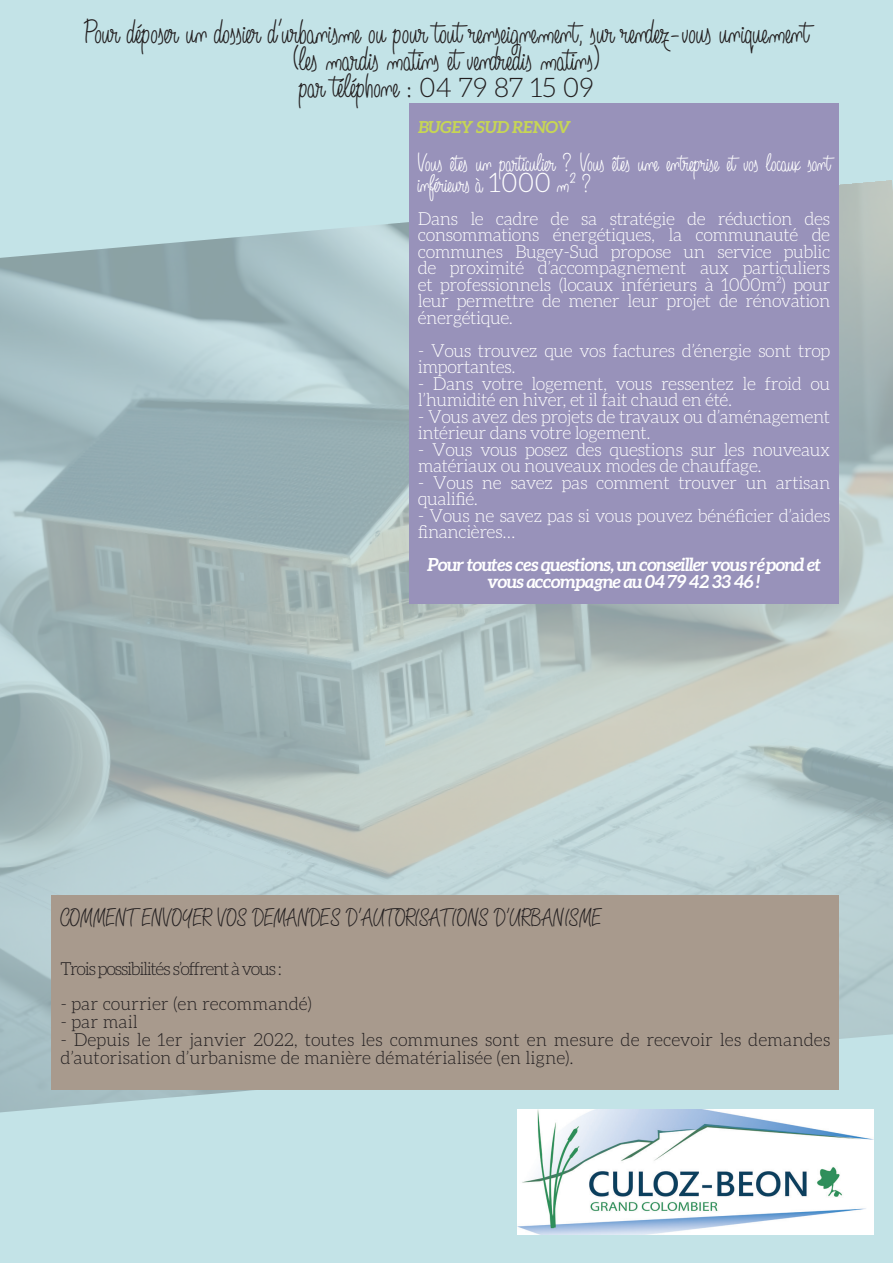
<style>
.page{position:relative;width:893px;height:1263px;background:#c3e3e7}
.page>*{position:absolute;margin:0;border:0;box-sizing:border-box;transform-origin:0 0}
.t1{font:36px/27px "Angelique Rose FFP";letter-spacing:-.005em;color:#231f20;text-align:center}
.t2{font:27px/21px "Angelique Rose FFP";letter-spacing:-.005em;color:#fff}
.t3{font:27px "Angelique Rose FFP";color:#231f20}
.t4{font:300 18px/16.5px "Aleo";letter-spacing:-.025em;color:#fff}
.t5{font:300 18px/18px "Aleo";color:#231f20}
.t6{font:italic 700 18px/16.5px "Aleo";letter-spacing:-.05em;color:#fff;text-align:center}
.t7{font:300 18px "Aleo";letter-spacing:-.075em;color:#231f20}
.t8{font:italic 700 16.5px "Aleo";letter-spacing:-.05em;color:#c7d655}
.s1{font-family:"Aleo";font-weight:300;font-size:27px}
.s2{font-family:"Aleo";font-weight:300}
</style>
<div class="page">
<img style="left:0;top:180px;width:893px;height:933px">
<img style="left:517px;top:1110px;width:356px;height:124px">
<div style="left:409px;top:103px;width:430px;height:501px;background:#9892ba"></div>
<div style="left:52px;top:896px;width:787px;height:194px;background:#a89a8d"></div>
<h1 class="t1" style="left:84px;top:21px;width:726px">Pour déposer un dossier d’urbanisme ou pour tout renseignement, sur rendez-vous uniquement (les mardis matins et vendredis matins)<br>par téléphone : <span class="s1">04 79 87 15 09</span></h1>
<p class="t8" style="left:418px;top:118px;width:155px">BUGEY SUD RENOV</p>
<h2 class="t2" style="left:418px;top:154px;width:414px">Vous êtes un particulier ? Vous êtes une entreprise et vos locaux sont inférieurs à <span class="s2">1000</span> m² ?</h2>
<p class="t4" style="left:418px;top:210px;width:414px;text-align:justify">Dans le cadre de sa stratégie de réduction des consommations énergétiques, la communauté de communes Bugey-Sud propose un service public de proximité d’accompagnement aux particuliers et professionnels (locaux inférieurs à 1000m²) pour leur permettre de mener leur projet de rénovation énergétique.</p>
<p class="t4" style="left:418px;top:342px;width:414px">- Vous trouvez que vos factures d’énergie sont trop importantes.</p>
<p class="t4" style="left:418px;top:375px;width:414px">- Dans votre logement, vous ressentez le froid ou l’humidité en hiver, et il fait chaud en été.</p>
<p class="t4" style="left:418px;top:408px;width:414px">- Vous avez des projets de travaux ou d’aménagement intérieur dans votre logement.</p>
<p class="t4" style="left:418px;top:441px;width:414px">- Vous vous posez des questions sur les nouveaux matériaux ou nouveaux modes de chauffage.</p>
<p class="t4" style="left:418px;top:474px;width:414px">- Vous ne savez pas comment trouver un artisan qualifié.</p>
<p class="t4" style="left:418px;top:507px;width:414px">- Vous ne savez pas si vous pouvez bénéficier d’aides financières…</p>
<p class="t6" style="left:427px;top:556px;width:396px">Pour toutes ces questions, un conseiller vous répond et vous accompagne au 04 79 42 33 46 !</p>
<h2 class="t3" style="left:60px;top:903px;width:543px">COMMENT ENVOYER VOS DEMANDES D’AUTORISATIONS D’URBANISME</h2>
<p class="t7" style="left:60px;top:959px;width:223px">Trois possibilités s’offrent à vous :</p>
<p class="t5" style="left:60px;top:994px;width:253px">- par courrier (en recommandé)</p>
<p class="t5" style="left:60px;top:1012px;width:79px">- par mail</p>
<p class="t5" style="left:60px;top:1030px;width:771px">- Depuis le 1er janvier 2022, toutes les communes sont en mesure de recevoir les demandes d’autorisation d’urbanisme de manière dématérialisée (en ligne).</p>
</div>
